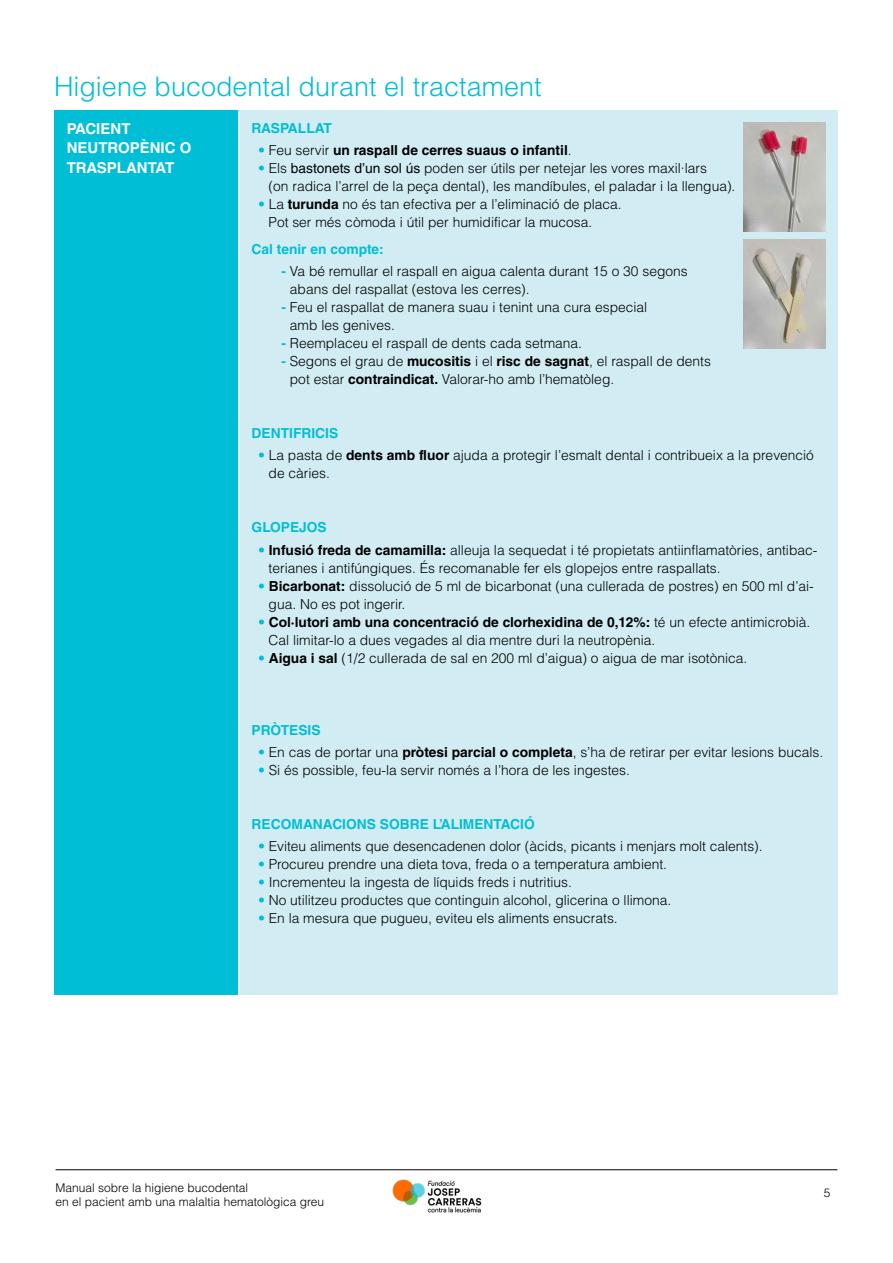
<style>
.page{position:relative;width:893px;height:1263px;background:#fff}
.page>*{position:absolute;margin:0;border:0;box-sizing:border-box;transform-origin:0 0}
.t1{font:300 27px "Helvetica LT Std";color:#00bed6}
.t2{font:700 15px/19.5px "Helvetica LT Std";color:#fff}
.t3{font:300 13.8px/18px "Helvetica LT Std";color:#000}
.t4{font:700 13.8px "Helvetica LT Std";color:#00bed6}
.t5{font:700 13.8px "Helvetica LT Std";color:#000}
.t6{font:300 12px/14.4px "Helvetica LT Std";color:#000}
.s1{font-weight:300;color:#00bed6}
.s2{font-weight:300}
.s3{color:#00bed6}
.s4{font-weight:400}
.s5{font-weight:700}
.s6{font-weight:700;color:#00bed6}
</style>
<div class="page">
<hr style="left:56px;top:1169px;width:781px;height:1px;background:#000">
<img style="left:392px;top:1179px;width:90px;height:34px">
<div style="left:54px;top:110px;width:185px;height:885px;background:#00bed6"></div>
<div style="left:239px;top:110px;width:598px;height:885px;background:#d2ecf3"></div>
<hr style="left:238px;top:110px;width:2px;height:885px;background:#fff">
<img style="left:744px;top:240px;width:81px;height:109px">
<img style="left:744px;top:123px;width:81px;height:109px">
<h1 class="t1" style="left:54px;top:69px;width:489px">Higiene bucodental durant el tractament</h1>
<p class="t2" style="left:67px;top:119px;width:126px">PACIENT<br>NEUTROPÈNIC O<br>TRASPLANTAT</p>
<p class="t4" style="left:252px;top:120px;width:82px">RASPALLAT</p>
<p class="t5" style="left:258px;top:142px;width:315px"><span class="s1">•</span> <span class="s2">Feu servir</span> un raspall de cerres suaus o infantil<span class="s2">.</span></p>
<p class="t3" style="left:269px;top:159px;width:468px;text-indent:-11px"><span class="s3">•</span> Els <span class="s4">bastonets d’un sol ús</span> poden ser útils per netejar les vores maxil·lars<br>(on radica l’arrel de la peça dental), les mandíbules, el paladar i la llengua).</p>
<p class="t3" style="left:269px;top:195px;width:355px;text-indent:-11px"><span class="s3">•</span> La <span class="s5">turunda</span> no és tan efectiva per a l’eliminació de placa.<br>Pot ser més còmoda i útil per humidificar la mucosa.</p>
<p class="t4" style="left:252px;top:241px;width:134px">Cal tenir en compte:</p>
<p class="t3" style="left:290px;top:262px;width:399px;text-indent:-8px"><span class="s6">-</span> Va bé remullar el raspall en aigua calenta durant 15 o 30 segons abans del raspallat (estova les cerres).</p>
<p class="t3" style="left:290px;top:298px;width:359px;text-indent:-9px"><span class="s6">-</span> Feu el raspallat de manera suau i tenint una cura especial amb les genives.</p>
<p class="t3" style="left:281px;top:334px;width:302px"><span class="s6">-</span> Reemplaceu el raspall de dents cada setmana.</p>
<p class="t3" style="left:290px;top:352px;width:423px;text-indent:-9px"><span class="s6">-</span> Segons el grau de <span class="s5">mucositis</span> i el <span class="s5">risc de sagnat</span>, el raspall de dents pot estar <span class="s5">contraindicat.</span> Valorar-ho amb l’hematòleg.</p>
<p class="t4" style="left:252px;top:425px;width:88px">DENTIFRICIS</p>
<p class="t3" style="left:269px;top:446px;width:547px;text-indent:-11px"><span class="s3">•</span> La pasta de <span class="s5">dents amb fluor</span> ajuda a protegir l’esmalt dental i contribueix a la prevenció de càries.</p>
<p class="t4" style="left:252px;top:519px;width:77px">GLOPEJOS</p>
<p class="t3" style="left:269px;top:541px;width:550px;text-indent:-11px"><span class="s3">•</span> <span class="s5">Infusió freda de camamilla:</span> alleuja la sequedat i té propietats antiinflamatòries, antibac&shy;terianes i antifúngiques. És recomanable fer els glopejos entre raspallats.</p>
<p class="t3" style="left:269px;top:577px;width:547px;text-indent:-11px"><span class="s3">•</span> <span class="s5">Bicarbonat:</span> dissolució de 5 ml de bicarbonat (una cullerada de postres) en 500 ml d’ai&shy;gua. No es pot ingerir.</p>
<p class="t3" style="left:269px;top:613px;width:543px;text-indent:-11px"><span class="s3">•</span> <span class="s5">Col·lutori amb una concentració de clorhexidina de 0,12%:</span> té un efecte antimicrobià.<br>Cal limitar-lo a dues vegades al dia mentre duri la neutropènia.</p>
<p class="t3" style="left:258px;top:649px;width:491px"><span class="s3">•</span> <span class="s5">Aigua i sal</span> (1/2 cullerada de sal en 200 ml d’aigua) o aigua de mar isotònica.</p>
<p class="t4" style="left:252px;top:721px;width:70px">PRÒTESIS</p>
<p class="t3" style="left:258px;top:743px;width:567px"><span class="s3">•</span> En cas de portar una <span class="s5">pròtesi parcial o completa</span>, s’ha de retirar per evitar lesions bucals.</p>
<p class="t3" style="left:258px;top:761px;width:373px"><span class="s3">•</span> Si és possible, feu-la servir només a l’hora de les ingestes.</p>
<p class="t4" style="left:252px;top:816px;width:285px">RECOMANACIONS SOBRE L’ALIMENTACIÓ</p>
<p class="t3" style="left:258px;top:837px;width:506px"><span class="s3">•</span> Eviteu aliments que desencadenen dolor (àcids, picants i menjars molt calents).</p>
<p class="t3" style="left:258px;top:855px;width:411px"><span class="s3">•</span> Procureu prendre una dieta tova, freda o a temperatura ambient.</p>
<p class="t3" style="left:258px;top:873px;width:315px"><span class="s3">•</span> Incrementeu la ingesta de líquids freds i nutritius.</p>
<p class="t3" style="left:258px;top:891px;width:415px"><span class="s3">•</span> No utilitzeu productes que continguin alcohol, glicerina o llimona.</p>
<p class="t3" style="left:258px;top:909px;width:361px"><span class="s3">•</span> En la mesura que pugueu, eviteu els aliments ensucrats.</p>
<p class="t6" style="left:56px;top:1180px;width:270px">Manual sobre la higiene bucodental<br>en el pacient amb una malaltia hematològica greu</p>
<p class="t6" style="left:824px;top:1186px;width:8px">5</p>
</div>
